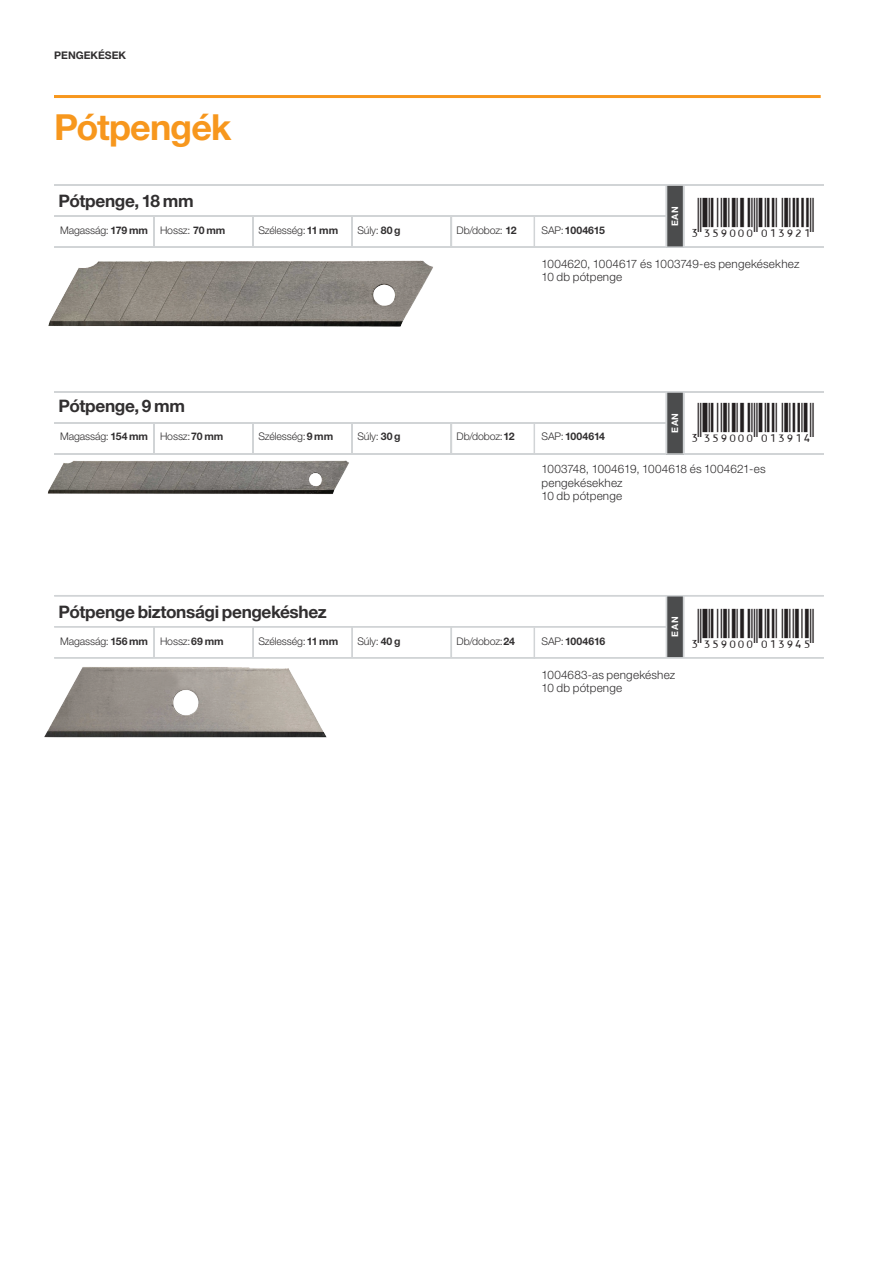
<style>
.page{position:relative;width:893px;height:1263px;background:#fff}
.page>*{position:absolute;margin:0;border:0;box-sizing:border-box;transform-origin:0 0}
.EAN_Code{font:39px "JLEAN Matala";color:#231f20}
.Category_sub-headlin{font:700 36px "Helvetica Neue LTW1 G";letter-spacing:-.03em;color:#f7971d}
.Product_name{font:700 17.25px "Helvetica Neue LTW1 G";letter-spacing:-.02em;color:#312f30}
.Product_text{font:300 11.7px/13.5px "Helvetica Neue LTW1 G";letter-spacing:.015em;color:#312f30}
.Product_info_bold{font:300 10.5px "Helvetica Neue LTW1 G";letter-spacing:-.01em;color:#312f30}
.Prodcut_info_bold_SA{font:700 10.5px "Helvetica Neue LTW1 G";color:#312f30}
.Product_info_bold-2{font:700 10.5px "Helvetica Neue LTW1 G";letter-spacing:-.01em;color:#312f30}
.t1{font:700 9px "Helvetica Neue LTW1 G";color:#fff}
.s1{font-weight:700}
.s2{font-weight:300}
</style>
<div class="page">
<hr style="left:54px;top:95px;width:767px;height:3px;background:#f7971d">
<div style="left:666px;top:596px;width:18px;height:62px;background:#4b4c4d"></div>
<hr style="left:54px;top:657px;width:770px;height:2px;background:#d1d4d6">
<hr style="left:54px;top:626px;width:612px;height:1px;background:#d1d4d6">
<hr style="left:54px;top:595px;width:770px;height:1px;background:#d1d4d6">
<hr style="left:153px;top:626px;width:2px;height:31px;background:#d1d4d6">
<hr style="left:252px;top:626px;width:2px;height:31px;background:#d1d4d6">
<hr style="left:351px;top:626px;width:2px;height:31px;background:#d1d4d6">
<hr style="left:450px;top:626px;width:2px;height:31px;background:#d1d4d6">
<hr style="left:534px;top:627px;width:1px;height:32px;background:#d1d4d6">
<hr style="left:666px;top:596px;width:1px;height:62px;background:#d1d4d6">
<hr style="left:683px;top:596px;width:1px;height:62px;background:#d1d4d6">
<div style="left:666px;top:392px;width:18px;height:62px;background:#4b4c4d"></div>
<hr style="left:54px;top:453px;width:770px;height:2px;background:#d1d4d6">
<hr style="left:54px;top:422px;width:612px;height:2px;background:#d1d4d6">
<hr style="left:54px;top:391px;width:770px;height:2px;background:#d1d4d6">
<hr style="left:153px;top:423px;width:2px;height:31px;background:#d1d4d6">
<hr style="left:252px;top:423px;width:2px;height:31px;background:#d1d4d6">
<hr style="left:351px;top:423px;width:2px;height:31px;background:#d1d4d6">
<hr style="left:450px;top:423px;width:2px;height:31px;background:#d1d4d6">
<hr style="left:534px;top:424px;width:1px;height:31px;background:#d1d4d6">
<hr style="left:666px;top:392px;width:1px;height:62px;background:#d1d4d6">
<hr style="left:683px;top:392px;width:1px;height:62px;background:#d1d4d6">
<div style="left:666px;top:185px;width:18px;height:62px;background:#4b4c4d"></div>
<hr style="left:54px;top:246px;width:770px;height:2px;background:#d1d4d6">
<hr style="left:54px;top:215px;width:612px;height:2px;background:#d1d4d6">
<hr style="left:54px;top:184px;width:770px;height:2px;background:#d1d4d6">
<hr style="left:153px;top:216px;width:2px;height:31px;background:#d1d4d6">
<hr style="left:252px;top:216px;width:2px;height:31px;background:#d1d4d6">
<hr style="left:351px;top:216px;width:2px;height:31px;background:#d1d4d6">
<hr style="left:450px;top:216px;width:2px;height:31px;background:#d1d4d6">
<hr style="left:534px;top:217px;width:1px;height:31px;background:#d1d4d6">
<hr style="left:666px;top:185px;width:1px;height:62px;background:#d1d4d6">
<hr style="left:683px;top:185px;width:1px;height:62px;background:#d1d4d6">
<img style="left:44px;top:667px;width:283px;height:71px">
<img style="left:47px;top:460px;width:302px;height:34px">
<img style="left:48px;top:260px;width:385px;height:67px">
<p class="Prodcut_info_bold_SA" style="left:54px;top:48px;width:73px">PENGEKÉSEK</p>
<p class="Category_sub-headlin" style="left:54px;top:105px;width:179px">Pótpengék</p>
<p class="Product_name" style="left:59px;top:190px;width:137px">Pótpenge, 18 mm</p>
<p class="EAN_Code" style="left:689px;top:197px;width:126px">(!35C::0”DEGMFE!</p>
<p class="t1" style="left:669px;top:226px;width:21px;rotate:-90deg">EAN</p>
<p class="Product_text" style="left:541px;top:257px;width:259px">1004620, 1004617 és 1003749-es pengekésekhez</p>
<p class="Product_text" style="left:541px;top:270px;width:82px">10 db pótpenge</p>
<p class="Product_info_bold" style="left:60px;top:224px;width:89px">Magasság: <span class="s1">179 mm</span></p>
<p class="Product_info_bold" style="left:160px;top:224px;width:67px">Hossz: <span class="s1">70 mm</span></p>
<p class="Product_info_bold" style="left:258px;top:224px;width:81px">Szélesség:<span class="s1">11 mm</span></p>
<p class="Product_info_bold" style="left:357px;top:224px;width:45px">Súly: <span class="s1">80 g</span></p>
<p class="Product_info_bold" style="left:456px;top:224px;width:62px">Db/doboz: <span class="s1">12</span></p>
<p class="Product_info_bold-2" style="left:542px;top:224px;width:65px"><span class="s2">SAP:</span>1004615</p>
<p class="Product_name" style="left:59px;top:396px;width:128px">Pótpenge, 9 mm</p>
<p class="Product_info_bold" style="left:60px;top:429px;width:89px">Magasság: <span class="s1">154 mm</span></p>
<p class="Product_info_bold" style="left:160px;top:429px;width:65px">Hossz:<span class="s1">70 mm</span></p>
<p class="Product_info_bold" style="left:258px;top:429px;width:76px">Szélesség:<span class="s1">9 mm</span></p>
<p class="Product_info_bold" style="left:357px;top:429px;width:45px">Súly: <span class="s1">30 g</span></p>
<p class="Product_info_bold" style="left:456px;top:429px;width:60px">Db/doboz:<span class="s1">12</span></p>
<p class="Prodcut_info_bold_SA" style="left:542px;top:429px;width:65px"><span class="s2">SAP:</span>1004614</p>
<p class="t1" style="left:669px;top:433px;width:21px;rotate:-90deg">EAN</p>
<p class="EAN_Code" style="left:689px;top:402px;width:126px">(!35C::0”DEGMEH!</p>
<p class="Product_text" style="left:541px;top:462px;width:226px">1003748, 1004619, 1004618 és 1004621-es pengekésekhez</p>
<p class="Product_text" style="left:541px;top:489px;width:82px">10 db pótpenge</p>
<p class="Product_name" style="left:59px;top:601px;width:270px">Pótpenge biztonsági pengekéshez</p>
<p class="Product_info_bold" style="left:60px;top:635px;width:89px">Magasság: <span class="s1">156 mm</span></p>
<p class="Product_info_bold" style="left:160px;top:635px;width:65px">Hossz:<span class="s1">69 mm</span></p>
<p class="Product_info_bold" style="left:258px;top:635px;width:81px">Szélesség:<span class="s1">11 mm</span></p>
<p class="Product_info_bold" style="left:357px;top:635px;width:45px">Súly: <span class="s1">40 g</span></p>
<p class="Product_info_bold" style="left:456px;top:635px;width:60px">Db/doboz:<span class="s1">24</span></p>
<p class="Prodcut_info_bold_SA" style="left:542px;top:635px;width:65px"><span class="s2">SAP:</span>1004616</p>
<p class="t1" style="left:669px;top:637px;width:21px;rotate:-90deg">EAN</p>
<p class="Product_text" style="left:541px;top:668px;width:135px">1004683-as pengekéshez</p>
<p class="Product_text" style="left:541px;top:681px;width:82px">10 db pótpenge</p>
<p class="EAN_Code" style="left:689px;top:608px;width:126px">(!35C::0”DEGMHI!</p>
</div>
